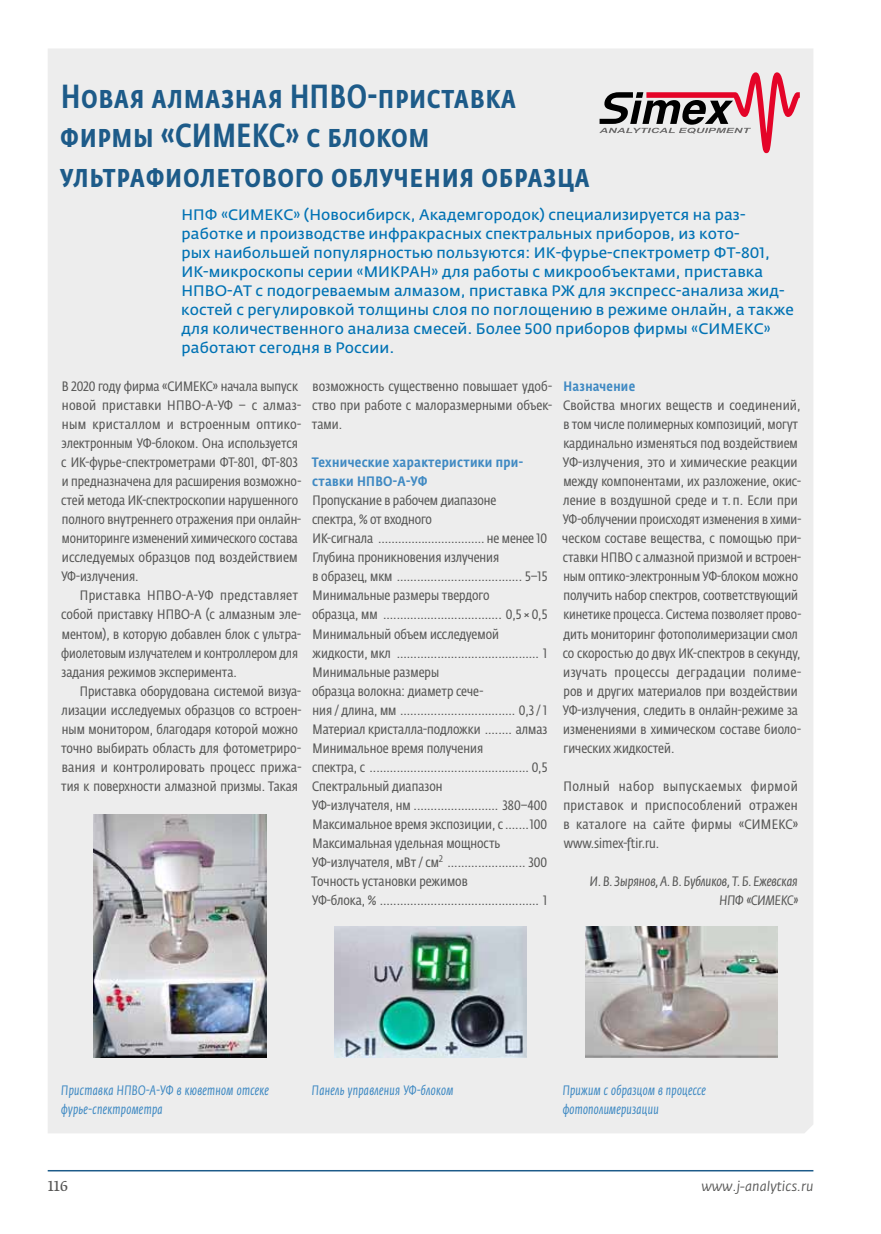
<style>
.page{position:relative;width:881px;height:1234px;background:#fff}
.page>*{position:absolute;margin:0;border:0;box-sizing:border-box;transform-origin:0 0}
.t1{font:500 33px/39.6px "Fedra Sans Cond Pro";letter-spacing:.02em;color:#1d5b89}
.t2{font:15px/19px "Fedra Sans Pro";letter-spacing:.005em;color:#0072b4}
.t3{font:13.5px/19px "Fedra Sans Cond Pro";color:#575756;scale:1.1 1}
.t4{font:13.5px/19px "Fedra Sans Cond Pro";color:#575756;scale:1.13 1}
.t5{font:italic 13.5px/19px "Fedra Sans Cond Pro";letter-spacing:.025em;color:#408ac3}
.t6{font:13.5px/19px "Fedra Sans Cond Pro";color:#575756;text-align:justify;scale:1.11 1}
.t7{font:italic 13.5px/19px "Fedra Sans Cond Pro";color:#575756;text-align:right;scale:1.1 1}
.t8{font:500 13.5px/19px "Fedra Sans Cond Pro";letter-spacing:.02em;color:#408ac3;scale:1.13 1}
.t9{font:italic 13.5px "Fedra Sans Pro";color:#575756}
.t10{font:500 13.5px "Fedra Sans Cond Pro";letter-spacing:.02em;color:#408ac3;scale:1.11 1}
.t11{font:13.5px "Fedra Serif B Pro";color:#575756}
</style>
<div class="page">
<hr style="left:48px;top:1169px;width:765px;height:2px;background:#1d5b89">
<div style="left:48px;top:49px;width:765px;height:1084px;background:#ededed"></div>
<svg style="left:599px;top:72px;width:200px;height:81px;background:#ceb2b7"></svg>
<img style="left:334px;top:926px;width:192px;height:130px">
<img style="left:93px;top:814px;width:173px;height:242px">
<img style="left:585px;top:926px;width:192px;height:130px">
<h1 class="t1" style="left:60px;top:77px;width:531px">Новая алмазная НПВО‑приставка фирмы «СИМЕКС» с блоком ультрафиолетового облучения образца</h1>
<p class="t2" style="left:181px;top:205px;width:614px">НПФ «СИМЕКС» (Новосибирск, Академгородок) специализируется на раз‑ работке и производстве инфракрасных спектральных приборов, из кото‑<br>рых наибольшей популярностью пользуются: ИК‑фурье--спектрометр ФТ‑801, ИК‑микроскопы серии «МИКРАН» для работы с микрообъектами, приставка НПВО-АТ с подогреваемым алмазом, приставка РЖ для экспресс--анализа жид‑ костей с регулировкой толщины слоя по поглощению в режиме онлайн, а также для количественного анализа смесей. Более 500 приборов фирмы «СИМЕКС» работают сегодня в России.</p>
<p class="t3" style="left:61px;top:377px;width:219px">В 2020 году фирма «СИМЕКС» начала выпуск новой приставки НПВО-А-УФ – с алмаз&shy;ным кристаллом и встроенным оптико&shy;электронным УФ‑блоком. Она используется с ИК‑фурье-спектрометрами ФТ‑801, ФТ‑803 и предназначена для расширения возможно&shy;стей метода ИК‑спектроскопии нарушенного полного внутреннего отражения при онлайн&shy;мониторинге изменений химического состава исследуемых образцов под воздействием УФ‑излучения.</p>
<p class="t4" style="left:61px;top:586px;width:214px;text-indent:19px">Приставка НПВО-А-УФ представляет собой приставку НПВО-А (с алмазным эле&shy;ментом), в которую добавлен блок с ультра&shy;фиолетовым излучателем и контроллером для задания режимов эксперимента.</p>
<p class="t3" style="left:61px;top:681px;width:220px;text-indent:19px">Приставка оборудована системой визуа&shy;лизации исследуемых образцов со встроен&shy;ным монитором, благодаря которой можно точно выбирать область для фотометриро&shy;вания и контролировать процесс прижа&shy;тия к поверхности алмазной призмы. Такая</p>
<p class="t6" style="left:312px;top:377px;width:218px">возможность существенно повышает удоб&shy;ство при работе с малоразмерными объек&shy;тами.</p>
<p class="t8" style="left:311px;top:453px;width:188px">Технические характеристики при‑ ставки НПВО-А-УФ</p>
<p class="t3" style="left:311px;top:491px;width:216px">Пропускание в рабочем диапазоне<br>спектра, % от входного<br>ИК‑сигнала ................................ не менее 10<br>Глубина проникновения излучения<br>в образец, мкм ..................................... 5–15<br>Минимальные размеры твердого<br>образца, мм ................................... 0,5 × 0,5<br>Минимальный объем исследуемой жидкости, мкл .......................................... 1<br>Минимальные размеры<br>образца волокна: диаметр сече-<br>ния / длина, мм .................................. 0,3/1<br>Материал кристалла-подложки ........ алмаз Минимальное время получения<br>спектра, с ............................................... 0,5<br>Спектральный диапазон<br>УФ‑излучателя, нм ......................... 380–400<br>Максимальное время экспозиции, с.......100<br>Максимальная удельная мощность УФ‑излучателя, мВт/см<sup>2</sup> ....................... 300<br>Точность установки режимов<br>УФ‑блока, % ............................................... 1</p>
<p class="t10" style="left:563px;top:378px;width:66px">Назначение</p>
<p class="t4" style="left:562px;top:396px;width:213px">Свойства многих веществ и соединений, в том числе полимерных композиций, могут кардинально изменяться под воздействием УФ‑излучения, это и химические реакции между компонентами, их разложение, окис&shy;ление в воздушной среде и т. п. Если при УФ‑облучении происходят изменения в хими&shy;ческом составе вещества, с помощью при&shy;ставки НПВО с алмазной призмой и встроен&shy;ным оптико-электронным УФ‑блоком можно получить набор спектров, соответствующий кинетике процесса. Система позволяет прово&shy;дить мониторинг фотополимеризации смол со скоростью до двух ИК‑спектров в секунду, изучать процессы деградации полиме&shy;ров и других материалов при воздействии УФ‑излучения, следить в онлайн-режиме за изменениями в химическом составе биоло&shy;гических жидкостей.</p>
<p class="t4" style="left:563px;top:776px;width:209px;text-align:justify">Полный набор выпускаемых фирмой приставок и приспособлений отражен в каталоге на сайте фирмы «СИМЕКС» www.simex-ftir.ru.</p>
<p class="t7" style="left:589px;top:871px;width:191px">И. В.Зырянов, А. В. Бубликов, Т. Б. Ежевская<br>НПФ «СИМЕКС»</p>
<p class="t5" style="left:61px;top:1080px;width:209px">Приставка НПВО-А-УФ в кюветном отсеке фурье-спектрометра</p>
<p class="t5" style="left:312px;top:1080px;width:143px">Панель управления УФ-блоком</p>
<p class="t5" style="left:562px;top:1080px;width:145px">Прижим с образцом в процессе фотополимеризации</p>
<p class="t11" style="left:48px;top:1176px;width:22px">116</p>
<p class="t9" style="left:701px;top:1177px;width:113px">www.j-analytics.ru</p>
</div>
